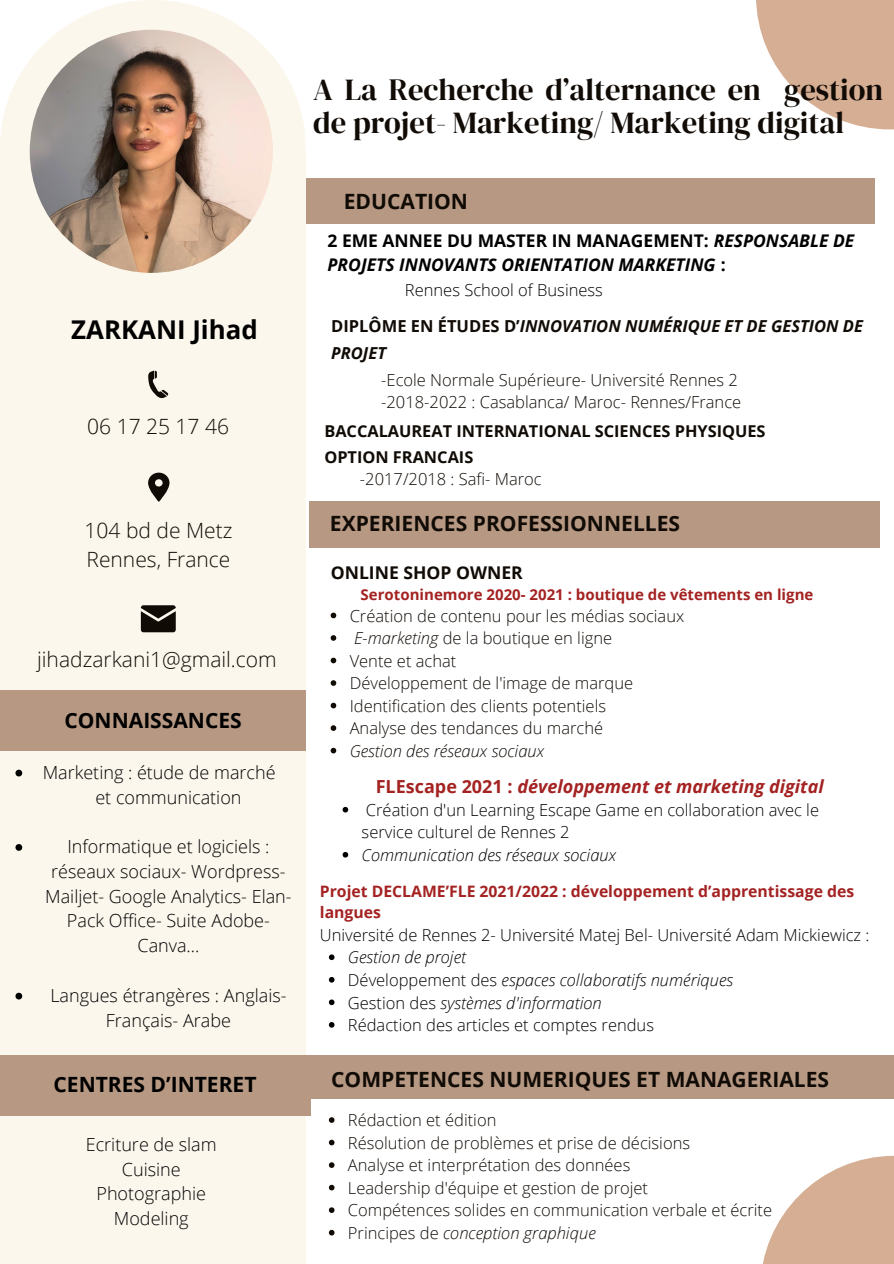
<style>
.page{position:relative;width:894px;height:1264px;background:#fff}
.page>*{position:absolute;margin:0;border:0;box-sizing:border-box;transform-origin:0 0}
.t1{font:30.6px/33.8px "DM Serif Display";color:#110b06}
.t2{font:700 25.8px "Open Sans";color:#000}
.t3{font:700 21px "Open Sans";color:#110b06}
.t4{font:300 21px "Open Sans";color:#110b06}
.t5{font:700 21px "Open Sans";color:#000}
.t6{font:300 18px/24.8px "Open Sans";color:#000;text-align:center}
.t7{font:italic 700 18px "Open Sans";color:#a42222}
.t8{font:700 17.55px "Open Sans";color:#110b06}
.t9{font:italic 700 17.4px/23.7px "Open Sans";color:#000}
.t10{font:300 16.5px "Open Sans";color:#110b06}
.t11{font:300 16.5px/22.5px "Open Sans";color:#000}
.t12{font:italic 300 16.5px "Open Sans";color:#000}
.t13{font:italic 700 16.5px/27px "Open Sans";color:#110b06}
.t14{font:italic 300 16.5px "Open Sans";color:#110b06}
.t15{font:700 16.35px/26px "Open Sans";color:#110b06}
.t16{font:700 15.75px/21.5px "Open Sans";color:#a42222}
.t17{font:700 15px "Open Sans";color:#a42222}
.s1{font-style:normal}
.s2{font-style:italic}
</style>
<div class="page">
<div style="left:306px;top:179px;width:568px;height:45px;background:#b79983"></div>
<div style="left:0;top:152px;width:305px;height:1111px;background:#fcf7ed"></div>
<div style="left:0;top:0;width:305px;height:294px;background:#fcf7ed;border-radius:50%"></div>
<img style="left:30px;top:30px;width:243px;height:243px;border-radius:50%">
<div style="left:309px;top:501px;width:570px;height:46px;background:#b79983"></div>
<div style="left:310px;top:1055px;width:583px;height:43px;background:#b79983"></div>
<svg style="left:141px;top:605px;width:35px;height:27px"></svg>
<svg style="left:148px;top:370px;width:20px;height:29px"></svg>
<svg style="left:148px;top:472px;width:21px;height:30px"></svg>
<svg style="left:756px;top:0;width:137px;height:129px;fill:#d6ae93"></svg>
<svg style="left:763px;top:1155px;width:130px;height:108px;fill:#d6ae93"></svg>
<div style="left:0;top:690px;width:306px;height:61px;background:#b79983"></div>
<div style="left:0;top:1055px;width:310px;height:60px;background:#b79983"></div>
<svg style="left:330px;top:612px;width:6px;height:6px"></svg>
<svg style="left:330px;top:635px;width:6px;height:5px"></svg>
<svg style="left:330px;top:657px;width:6px;height:6px"></svg>
<svg style="left:330px;top:680px;width:6px;height:6px"></svg>
<svg style="left:330px;top:702px;width:6px;height:6px"></svg>
<svg style="left:330px;top:725px;width:6px;height:6px"></svg>
<svg style="left:330px;top:747px;width:6px;height:6px"></svg>
<svg style="left:329px;top:1117px;width:5px;height:5px"></svg>
<svg style="left:329px;top:1139px;width:5px;height:6px"></svg>
<svg style="left:329px;top:1162px;width:5px;height:5px"></svg>
<svg style="left:329px;top:1184px;width:5px;height:6px"></svg>
<svg style="left:329px;top:1207px;width:5px;height:5px"></svg>
<svg style="left:329px;top:1229px;width:5px;height:6px"></svg>
<svg style="left:329px;top:954px;width:5px;height:6px"></svg>
<svg style="left:329px;top:977px;width:5px;height:5px"></svg>
<svg style="left:329px;top:999px;width:5px;height:6px"></svg>
<svg style="left:329px;top:1022px;width:5px;height:5px"></svg>
<svg style="left:342px;top:806px;width:6px;height:6px"></svg>
<svg style="left:342px;top:852px;width:6px;height:5px"></svg>
<svg style="left:15px;top:769px;width:7px;height:7px"></svg>
<svg style="left:15px;top:844px;width:7px;height:6px"></svg>
<svg style="left:15px;top:992px;width:7px;height:7px"></svg>
<p class="t2" style="left:71px;top:311px;width:188px">ZARKANI Jihad</p>
<p class="t4" style="left:87px;top:411px;width:143px">06 17 25 17 46</p>
<p class="t4" style="left:85px;top:515px;width:149px">104 bd de Metz</p>
<p class="t4" style="left:86px;top:544px;width:145px">Rennes, France</p>
<p class="t4" style="left:37px;top:644px;width:241px">jihadzarkani1@gmail.com</p>
<p class="t5" style="left:64px;top:705px;width:179px">CONNAISSANCES</p>
<p class="t6" style="left:95px;top:759px;width:181px;text-align:left;text-indent:-53px">Marketing : étude de marché et communication</p>
<p class="t6" style="left:45px;top:833px;width:248px">Informatique et logiciels : réseaux sociaux- Wordpress-<br>Mailjet- Google Analytics- Elan-<br>Pack Office- Suite Adobe-<br>Canva...</p>
<p class="t6" style="left:50px;top:982px;width:238px">Langues étrangères : Anglais-<br>Français- Arabe</p>
<p class="t5" style="left:53px;top:1069px;width:204px">CENTRES D’INTERET</p>
<p class="t6" style="left:86px;top:1131px;width:132px">Ecriture de slam</p>
<p class="t6" style="left:122px;top:1156px;width:60px">Cuisine</p>
<p class="t6" style="left:96px;top:1180px;width:111px">Photographie</p>
<p class="t6" style="left:114px;top:1205px;width:76px">Modeling</p>
<p class="t1" style="left:313px;top:72px;width:571px">A La Recherche d’alternance en gestion de projet- Marketing/ Marketing digital</p>
<p class="t3" style="left:343px;top:186px;width:126px">EDUCATION</p>
<p class="t9" style="left:327px;top:228px;width:528px"><span class="s1">2 EME ANNEE DU MASTER IN MANAGEMENT:</span> RESPONSABLE DE<br>PROJETS INNOVANTS ORIENTATION MARKETING <span class="s1">:</span></p>
<p class="t11" style="left:405px;top:278px;width:199px">Rennes School of Business</p>
<p class="t13" style="left:331px;top:312px;width:533px"><span class="s1">DIPLÔME EN ÉTUDES D’</span>INNOVATION NUMÉRIQUE ET DE GESTION DE<br>PROJET</p>
<p class="t10" style="left:381px;top:368px;width:358px">-Ecole Normale Supérieure- Université Rennes 2</p>
<p class="t10" style="left:381px;top:391px;width:361px">-2018-2022 : Casablanca/ Maroc- Rennes/France</p>
<p class="t15" style="left:324px;top:417px;width:442px">BACCALAUREAT INTERNATIONAL SCIENCES PHYSIQUES<br>OPTION FRANCAIS</p>
<p class="t10" style="left:360px;top:467px;width:183px">-2017/2018 : Safi- Maroc</p>
<p class="t3" style="left:330px;top:508px;width:352px">EXPERIENCES PROFESSIONNELLES</p>
<p class="t8" style="left:330px;top:560px;width:193px">ONLINE SHOP OWNER</p>
<p class="t10" style="left:349px;top:604px;width:336px">Création de contenu pour les médias sociaux</p>
<p class="t10" style="left:354px;top:626px;width:259px"><span class="s2">E-marketing</span> de la boutique en ligne</p>
<p class="t10" style="left:349px;top:649px;width:108px">Vente et achat</p>
<p class="t10" style="left:349px;top:671px;width:285px">Développement de l'image de marque</p>
<p class="t10" style="left:349px;top:694px;width:258px">Identification des clients potentiels</p>
<p class="t10" style="left:349px;top:716px;width:255px">Analyse des tendances du marché</p>
<p class="t14" style="left:349px;top:739px;width:196px">Gestion des réseaux sociaux</p>
<p class="t17" style="left:360px;top:584px;width:454px">Serotoninemore 2020- 2021 : boutique de vêtements en ligne</p>
<p class="t7" style="left:375px;top:774px;width:449px"><span class="s1">FLEscape 2021 :</span> développement et marketing digital</p>
<p class="t11" style="left:361px;top:798px;width:459px">Création d'un Learning Escape Game en collaboration avec le service culturel de Rennes 2</p>
<p class="t12" style="left:361px;top:843px;width:256px">Communication des réseaux sociaux</p>
<p class="t16" style="left:320px;top:880px;width:535px">Projet DECLAME’FLE 2021/2022 : développement d’apprentissage des langues</p>
<p class="t11" style="left:320px;top:923px;width:551px">Université de Rennes 2- Université Matej Bel- Université Adam Mickiewicz :</p>
<p class="t12" style="left:348px;top:945px;width:120px">Gestion de projet</p>
<p class="t12" style="left:348px;top:968px;width:387px"><span class="s1">Développement des</span> espaces collaboratifs numériques</p>
<p class="t12" style="left:348px;top:990px;width:255px"><span class="s1">Gestion des</span> systèmes d'information</p>
<p class="t11" style="left:348px;top:1013px;width:307px">Rédaction des articles et comptes rendus</p>
<p class="t3" style="left:331px;top:1065px;width:499px">COMPETENCES NUMERIQUES ET MANAGERIALES</p>
<p class="t10" style="left:348px;top:1108px;width:150px">Rédaction et édition</p>
<p class="t10" style="left:348px;top:1131px;width:343px">Résolution de problèmes et prise de décisions</p>
<p class="t10" style="left:348px;top:1153px;width:284px">Analyse et interprétation des données</p>
<p class="t10" style="left:348px;top:1176px;width:301px">Leadership d'équipe et gestion de projet</p>
<p class="t10" style="left:348px;top:1198px;width:425px">Compétences solides en communication verbale et écrite</p>
<p class="t14" style="left:348px;top:1221px;width:249px"><span class="s1">Principes de</span> conception graphique</p>
</div>
